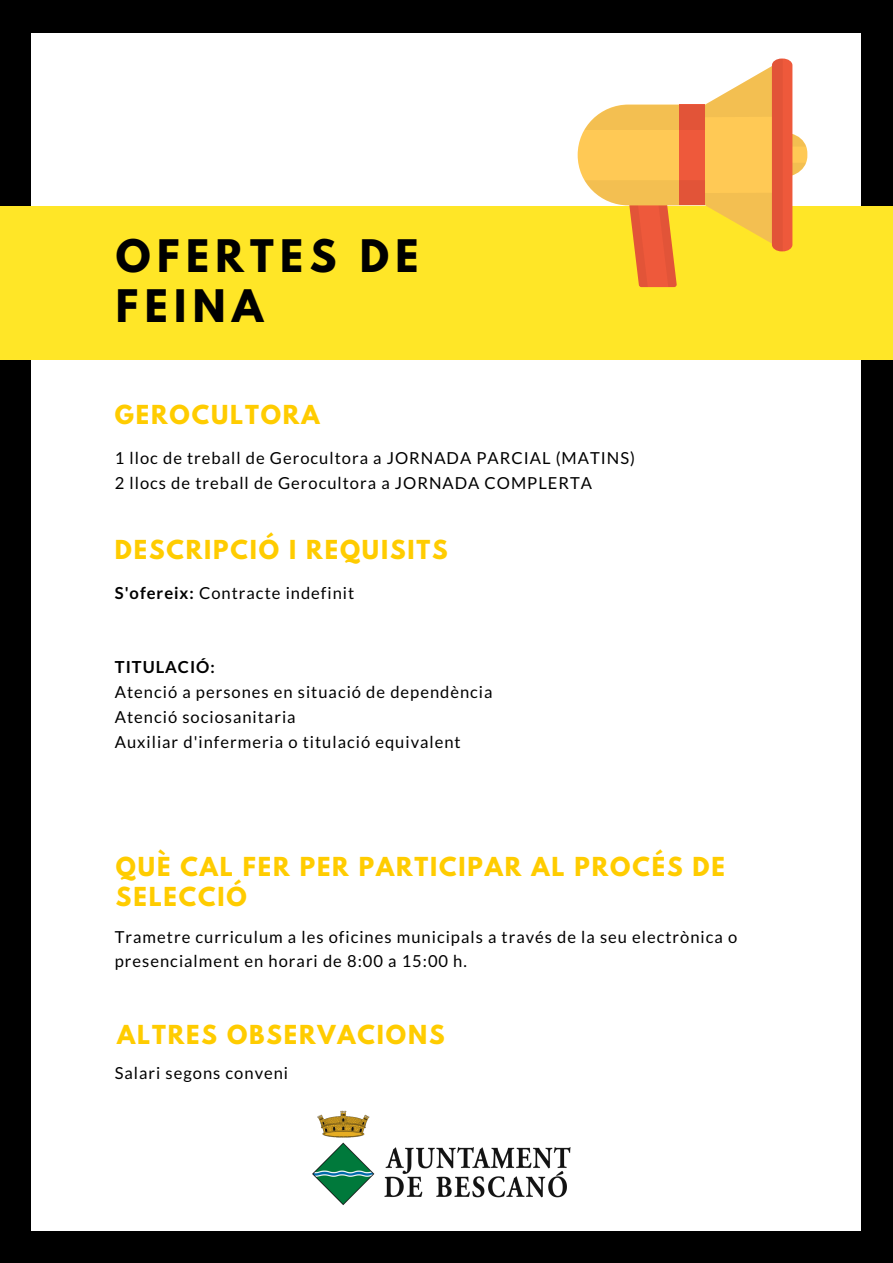
<style>
.page{position:relative;width:893px;height:1263px;background:#000}
.page>*{position:absolute;margin:0;border:0;box-sizing:border-box;transform-origin:0 0}
.t1{font:700 39.75px/50.7px "League Spartan";letter-spacing:.16em;color:#000}
.t2{font:700 23.25px/30.5px "League Spartan";letter-spacing:.08em;color:#fc0}
.t3{font:16.5px/24.8px "Lato";letter-spacing:.06em;color:#000}
.t4{font:700 16.5px "Lato";letter-spacing:.06em;color:#000}
.s1{font-weight:700}
</style>
<div class="page">
<div style="left:32px;top:34px;width:829px;height:1197px;background:#fff"></div>
<div style="left:0;top:206px;width:893px;height:153px;background:#ffe627"></div>
<img style="left:312px;top:1110px;width:259px;height:95px">
<svg style="left:578px;top:59px;width:229px;height:228px"></svg>
<h1 class="t1" style="left:116px;top:235px;width:304px">OFERTES DE<br>FEINA</h1>
<h2 class="t2" style="left:115px;top:403px;width:206px">GEROCULTORA</h2>
<p class="t3" style="left:115px;top:445px;width:522px">1 lloc de treball de Gerocultora a JORNADA PARCIAL (MATINS)<br>2 llocs de treball de Gerocultora a JORNADA COMPLERTA</p>
<h2 class="t2" style="left:115px;top:538px;width:334px">DESCRIPCIÓ I REQUISITS</h2>
<p class="t3" style="left:115px;top:580px;width:241px"><span class="s1">S'ofereix:</span> Contracte indefinit</p>
<p class="t4" style="left:115px;top:657px;width:101px">TITULACIÓ:</p>
<p class="t3" style="left:115px;top:679px;width:379px">Atenció a persones en situació de dependència<br>Atenció sociosanitaria<br>Auxiliar d'infermeria o titulació equivalent</p>
<h2 class="t2" style="left:116px;top:854px;width:611px">QUÈ CAL FER PER PARTICIPAR AL PROCÉS DE<br>SELECCIÓ</h2>
<p class="t3" style="left:115px;top:924px;width:624px">Trametre curriculum a les oficines municipals a través de la seu electrònica o presencialment en horari de 8:00 a 15:00 h.</p>
<h2 class="t2" style="left:117px;top:1022px;width:329px">ALTRES OBSERVACIONS</h2>
<p class="t3" style="left:115px;top:1060px;width:175px">Salari segons conveni</p>
</div>
